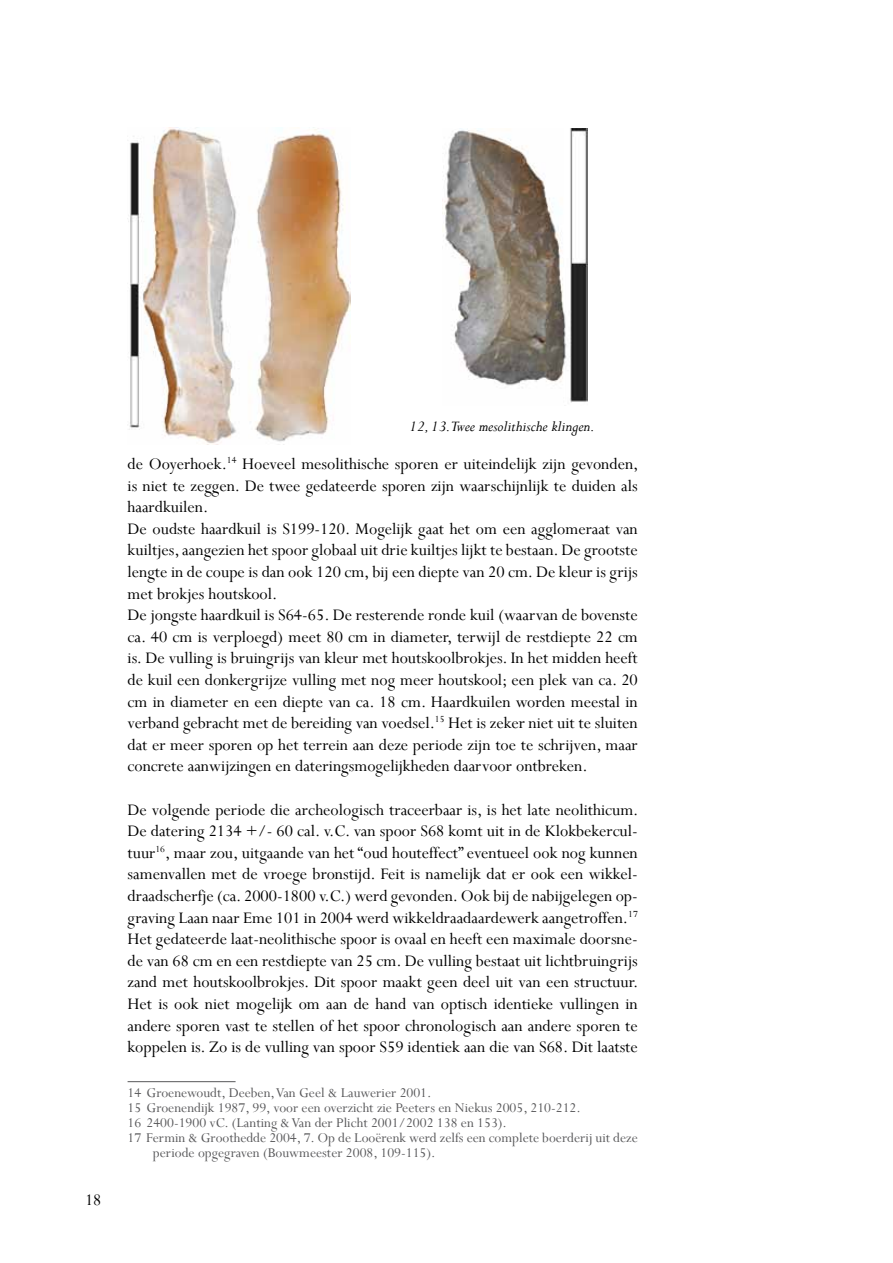
<style>
.page{position:relative;width:893px;height:1263px;background:#fff}
.page>*{position:absolute;margin:0;border:0;box-sizing:border-box;transform-origin:0 0}
.t1{font:18px/21.6px "Perpetua";color:#000}
.t2{font:italic 16.5px "Perpetua";color:#000}
.t3{font:15px "Perpetua";color:#58585a}
</style>
<div class="page">
<hr style="left:128px;top:1081px;width:108px;height:1px;background:#58585a">
<img style="left:128px;top:128px;width:223px;height:316px">
<img style="left:444px;top:129px;width:144px;height:274px">
<p class="t1" style="left:85px;top:1189px;width:18px">18</p>
<p class="t2" style="left:410px;top:416px;width:187px">12, 13.Twee mesolithische klingen.</p>
<p class="t1" style="left:128px;top:453px;width:512px">de Ooyerhoek.<sup>14</sup> Hoeveel mesolithische sporen er uiteindelijk zijn gevonden, is niet te zeggen. De twee gedateerde sporen zijn waarschijnlijk te duiden als haardkuilen.<br>De oudste haardkuil is S199-120. Mogelijk gaat het om een agglomeraat van kuiltjes, aangezien het spoor globaal uit drie kuiltjes lijkt te bestaan. De grootste lengte in de coupe is dan ook 120 cm, bij een diepte van 20 cm. De kleur is grijs met brokjes houtskool.<br>De jongste haardkuil is S64-65. De resterende ronde kuil (waarvan de bovenste ca. 40 cm is verploegd) meet 80 cm in diameter, terwijl de restdiepte 22 cm is. De vulling is bruingrijs van kleur met houtskoolbrokjes. In het midden heeft de kuil een donkergrijze vulling met nog meer houtskool; een plek van ca. 20 cm in diameter en een diepte van ca. 18 cm. Haardkuilen worden meestal in verband gebracht met de bereiding van voedsel.<sup>15</sup> Het is zeker niet uit te sluiten dat er meer sporen op het terrein aan deze periode zijn toe te schrijven, maar concrete aanwijzingen en dateringsmogelijkheden daarvoor ontbreken.</p>
<p class="t1" style="left:128px;top:798px;width:512px;text-align:justify">De volgende periode die archeologisch traceerbaar is, is het late neolithicum.<br>De datering 2134 +/- 60 cal. v.C. van spoor S68 komt uit in de Klokbekercul&shy;tuur<sup>16</sup>, maar zou, uitgaande van het “oud houteffect” eventueel ook nog kunnen samenvallen met de vroege bronstijd. Feit is namelijk dat er ook een wikkel&shy;draadscherfje (ca. 2000-1800 v.C.) werd gevonden. Ook bij de nabijgelegen op&shy;graving Laan naar Eme 101 in 2004 werd wikkeldraadaardewerk aangetroffen.<sup>17<br></sup>Het gedateerde laat-neolithische spoor is ovaal en heeft een maximale doorsne&shy;de van 68 cm en een restdiepte van 25 cm. De vulling bestaat uit lichtbruingrijs zand met houtskoolbrokjes. Dit spoor maakt geen deel uit van een structuur.<br>Het is ook niet mogelijk om aan de hand van optisch identieke vullingen in andere sporen vast te stellen of het spoor chronologisch aan andere sporen te koppelen is. Zo is de vulling van spoor S59 identiek aan die van S68. Dit laatste</p>
<p class="t3" style="left:128px;top:1083px;width:305px">14 Groenewoudt, Deeben, Van Geel &amp; Lauwerier 2001.</p>
<p class="t3" style="left:128px;top:1098px;width:455px">15 Groenendijk 1987, 99, voor een overzicht zie Peeters en Niekus 2005, 210-212.</p>
<p class="t3" style="left:128px;top:1113px;width:381px">16 2400-1900 vC. (Lanting &amp; Van der Plicht 2001/2002 138 en 153).</p>
<p class="t3" style="left:128px;top:1128px;width:512px">17 Fermin &amp; Groothedde 2004, 7. Op de Looërenk werd zelfs een complete boerderij uit deze</p>
<p class="t3" style="left:153px;top:1143px;width:284px">periode opgegraven (Bouwmeester 2008, 109-115).</p>
</div>
